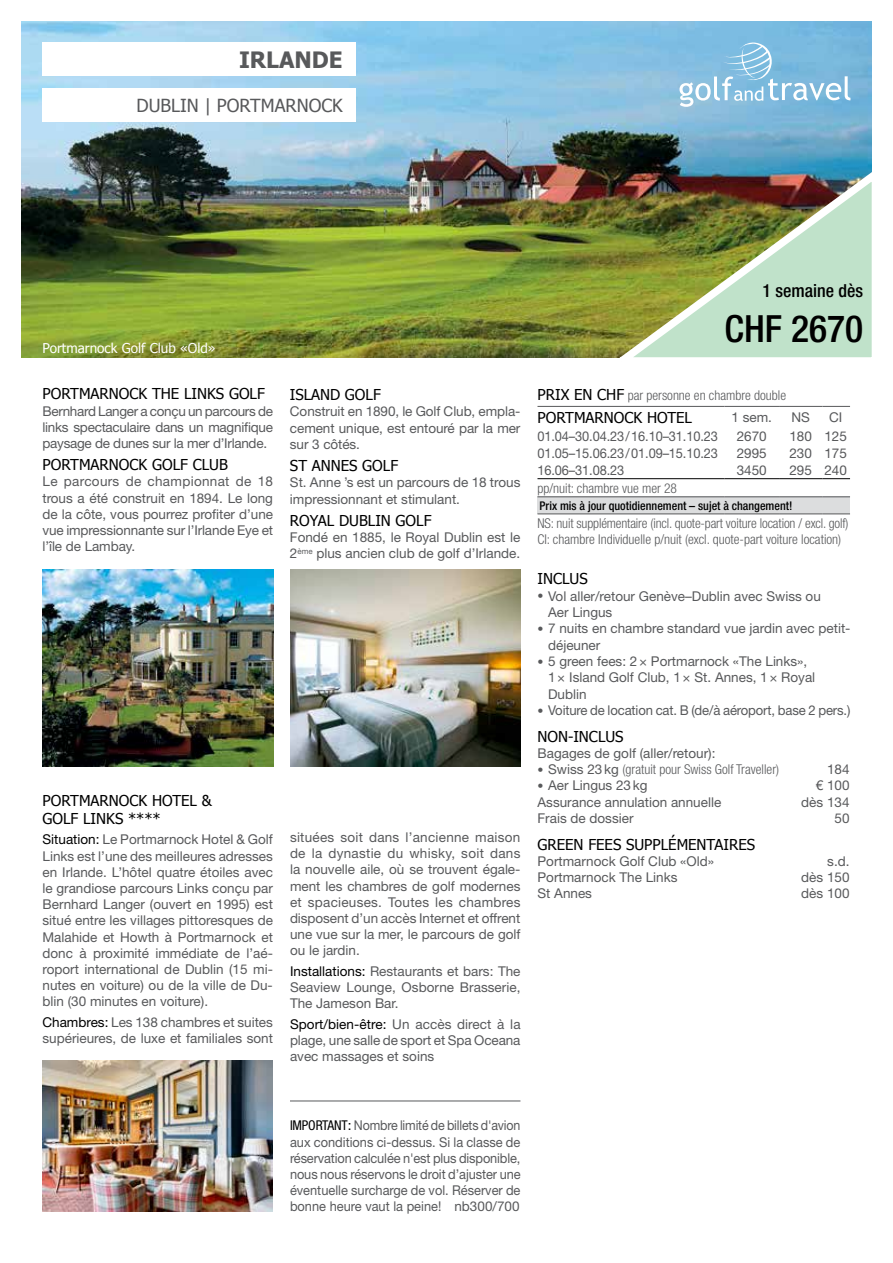
<style>
.page{position:relative;width:893px;height:1263px;background:#fff}
.page>*{position:absolute;margin:0;border:0;box-sizing:border-box;transform-origin:0 0}
.t1{font:500 condensed 37.5px "Helvetica Neue LT Pro";color:#000}
.t2{font:700 22.5px "Tahoma";color:#58595b}
.t3{font:18px "Tahoma";color:#58595b}
.t4{font:500 condensed 18px "Helvetica Neue LT Pro";color:#000}
.t5{font:15px/18px "Tahoma";color:#000}
.t6{font:13.5px/16.2px "Helvetica Neue LT Pro";color:#58595b;text-align:justify}
.t7{font:300 condensed 13.5px/16.4px "Helvetica Neue LT Pro";color:#58595b}
.t8{font:13.5px/16.2px "Helvetica Neue LT Pro";color:#58595b;text-align:justify;scale:.92 1}
.t9{font:13.5px "Helvetica Neue LT Pro";color:#58595b;scale:.95 1}
.t10{font:13.5px "Tahoma";color:#fff}
.t11{font:500 condensed 12px "Helvetica Neue LT Pro";color:#000}
.s1{color:#000}
.s2{font-family:"Tahoma";font-weight:400;font-stretch:normal;font-size:15px;color:#000}
.s3{font-size:12px}
.s4{font-weight:400;font-stretch:normal;font-size:12px}
.s5{font-weight:400;font-stretch:normal}
.s6{font-stretch:condensed;color:#000}
</style>
<div class="page">
<img style="left:21px;top:21px;width:851px;height:336px">
<img style="left:611px;top:159px;width:261px;height:199px">
<svg style="left:679px;top:43px;width:171px;height:63px;background:#8fc3e2"></svg>
<img style="left:43px;top:570px;width:230px;height:197px">
<img style="left:43px;top:1060px;width:230px;height:151px">
<img style="left:290px;top:570px;width:230px;height:197px">
<hr style="left:290px;top:1100px;width:230px;height:1px;background:#58595b">
<div style="left:43px;top:43px;width:313px;height:33px;background:#fff"></div>
<div style="left:43px;top:89px;width:313px;height:33px;background:#fff"></div>
<div style="left:537px;top:497px;width:313px;height:17px;background:#dcddde"></div>
<hr style="left:537px;top:478px;width:188px;height:1px;background:#000">
<hr style="left:725px;top:478px;width:55px;height:1px;background:#000">
<hr style="left:780px;top:478px;width:42px;height:1px;background:#000">
<svg style="left:822px;top:478px;width:28px;height:1px"></svg>
<hr style="left:537px;top:497px;width:188px;height:1px;background:#58595b">
<hr style="left:725px;top:497px;width:55px;height:1px;background:#58595b">
<hr style="left:780px;top:497px;width:42px;height:1px;background:#58595b">
<svg style="left:822px;top:497px;width:28px;height:1px"></svg>
<hr style="left:537px;top:514px;width:188px;height:1px;background:#58595b">
<hr style="left:725px;top:514px;width:55px;height:1px;background:#58595b">
<hr style="left:780px;top:514px;width:42px;height:1px;background:#58595b">
<svg style="left:822px;top:514px;width:28px;height:1px"></svg>
<hr style="left:537px;top:406px;width:188px;height:1px;background:#58595b">
<hr style="left:725px;top:406px;width:55px;height:1px;background:#58595b">
<hr style="left:780px;top:406px;width:42px;height:1px;background:#58595b">
<svg style="left:822px;top:406px;width:28px;height:1px"></svg>
<h2 class="t2" style="left:239px;top:44px;width:105px">IRLANDE</h2>
<h3 class="t3" style="left:136px;top:94px;width:208px">DUBLIN | PORTMARNOCK</h3>
<p class="t10" style="left:43px;top:339px;width:175px">Portmarnock Golf Club «Old»</p>
<p class="t5" style="left:43px;top:384px;width:224px">PORTMARNOCK THE LINKS GOLF</p>
<p class="t6" style="left:43px;top:402px;width:232px">Bernhard Langer a conçu un parcours de links spectaculaire dans un magnifique paysage de dunes sur la mer d’Irlande.</p>
<p class="t5" style="left:43px;top:455px;width:187px">PORTMARNOCK GOLF CLUB</p>
<p class="t6" style="left:43px;top:473px;width:232px">Le parcours de championnat de 18 trous a été construit en 1894. Le long de la côte, vous pourrez profiter d’une vue impressionnante sur l’Irlande Eye et l’île de Lambay.</p>
<p class="t5" style="left:43px;top:791px;width:171px">PORTMARNOCK HOTEL &amp;<br>GOLF LINKS ****</p>
<p class="t6" style="left:43px;top:831px;width:232px"><span class="s1">Situation:</span> Le Portmarnock Hotel &amp; Golf Links est l’une des meilleures adresses en Irlande. L’hôtel quatre étoiles avec le grandiose parcours Links conçu par Bernhard Langer (ouvert en 1995) est situé entre les villages pittoresques de Malahide et Howth à Portmarnock et donc à proximité immédiate de l’aé&shy;roport international de Dublin (15 mi&shy;nutes en voiture) ou de la ville de Du&shy;blin (30 minutes en voiture).</p>
<p class="t6" style="left:43px;top:1014px;width:232px"><span class="s1">Chambres:</span> Les 138 chambres et suites supérieures, de luxe et familiales sont</p>
<h3 class="t4" style="left:763px;top:280px;width:102px">1 semaine dès</h3>
<h1 class="t1" style="left:724px;top:307px;width:140px">CHF 2670</h1>
<p class="t5" style="left:290px;top:385px;width:92px">ISLAND GOLF</p>
<p class="t6" style="left:290px;top:403px;width:232px">Construit en 1890, le Golf Club, empla&shy;cement unique, est entouré par la mer sur 3 côtés.</p>
<p class="t5" style="left:290px;top:456px;width:110px">ST ANNES GOLF</p>
<p class="t6" style="left:290px;top:474px;width:232px">St. Anne ’s est un parcours de 18 trous impressionnant et stimulant.</p>
<p class="t5" style="left:290px;top:511px;width:143px">ROYAL DUBLIN GOLF</p>
<p class="t6" style="left:290px;top:529px;width:232px">Fondé en 1885, le Royal Dublin est le<br>2<sup>ème</sup> plus ancien club de golf d’Irlande.</p>
<p class="t6" style="left:290px;top:829px;width:232px">situées soit dans l’ancienne maison de la dynastie du whisky, soit dans la nouvelle aile, où se trouvent égale&shy;ment les chambres de golf modernes et spacieuses. Toutes les chambres disposent d’un accès Internet et offrent une vue sur la mer, le parcours de golf ou le jardin.</p>
<p class="t6" style="left:290px;top:963px;width:232px"><span class="s1">Installations:</span> Restaurants et bars: The Seaview Lounge, Osborne Brasserie, The Jameson Bar.</p>
<p class="t6" style="left:290px;top:1015px;width:232px"><span class="s1">Sport/bien-être:</span> Un accès direct à la plage, une salle de sport et Spa Oceana avec massages et soins</p>
<p class="t7" style="left:537px;top:387px;width:250px"><span class="s2">PRIX EN CHF</span> par personne en chambre double</p>
<p class="t5" style="left:537px;top:408px;width:156px">PORTMARNOCK HOTEL</p>
<p class="t6" style="left:731px;top:409px;width:42px">1 sem.</p>
<p class="t6" style="left:791px;top:409px;width:20px">NS</p>
<p class="t6" style="left:829px;top:409px;width:15px">CI</p>
<p class="t9" style="left:537px;top:428px;width:191px">01.04–30.04.23 / 16.10–31.10.23</p>
<p class="t6" style="left:737px;top:428px;width:32px">2670</p>
<p class="t6" style="left:789px;top:428px;width:59px">180 125</p>
<p class="t9" style="left:537px;top:445px;width:191px">01.05–15.06.23 / 01.09–15.10.23</p>
<p class="t6" style="left:737px;top:445px;width:32px">2995</p>
<p class="t6" style="left:789px;top:445px;width:59px">230 175</p>
<p class="t9" style="left:537px;top:462px;width:93px">16.06–31.08.23</p>
<p class="t6" style="left:737px;top:462px;width:32px">3450</p>
<p class="t6" style="left:789px;top:462px;width:59px">295 240</p>
<p class="t7" style="left:537px;top:480px;width:141px">pp/nuit: chambre vue mer 28</p>
<p class="t11" style="left:540px;top:498px;width:254px">Prix mis à jour quotidiennement – sujet à changement!</p>
<p class="t7" style="left:537px;top:515px;width:312px">NS: nuit supplémentaire (incl. quote-part voiture location / excl. golf)<br>CI: chambre Individuelle p/nuit (excl. quote-part voiture location)</p>
<p class="t5" style="left:537px;top:569px;width:52px">INCLUS</p>
<p class="t6" style="left:548px;top:587px;width:274px;text-indent:-11px"><span class="s3">•</span> Vol aller/retour Genève–Dublin avec Swiss ou<br>Aer Lingus</p>
<p class="t6" style="left:548px;top:620px;width:304px;text-indent:-11px"><span class="s3">•</span> 7 nuits en chambre standard vue jardin avec petit&shy;déjeuner</p>
<p class="t6" style="left:548px;top:653px;width:269px;text-align:left;text-indent:-11px"><span class="s3">•</span> 5 green fees: 2 × Portmarnock «The Links»,<br>1 × Island Golf Club, 1 × St. Annes, 1 × Royal<br>Dublin</p>
<p class="t6" style="left:537px;top:702px;width:314px"><span class="s3">•</span> Voiture de location cat. B (de/à aéroport, base 2 pers.)</p>
<p class="t5" style="left:537px;top:726px;width:88px">NON-INCLUS</p>
<p class="t6" style="left:537px;top:744px;width:179px">Bagages de golf (aller/retour):</p>
<p class="t7" style="left:537px;top:761px;width:243px"><span class="s4">•</span> <span class="s5">Swiss 23 kg</span> (gratuit pour Swiss Golf Traveller)</p>
<p class="t6" style="left:827px;top:761px;width:24px">184</p>
<p class="t6" style="left:537px;top:777px;width:112px"><span class="s3">•</span> Aer Lingus 23 kg</p>
<p class="t6" style="left:816px;top:777px;width:35px">€ 100</p>
<p class="t6" style="left:537px;top:793px;width:185px">Assurance annulation annuelle</p>
<p class="t6" style="left:801px;top:793px;width:50px">dès 134</p>
<p class="t6" style="left:537px;top:810px;width:97px">Frais de dossier</p>
<p class="t6" style="left:834px;top:810px;width:17px">50</p>
<p class="t5" style="left:537px;top:834px;width:219px">GREEN FEES SUPPLÉMENTAIRES</p>
<p class="t6" style="left:537px;top:852px;width:178px">Portmarnock Golf Club «Old»</p>
<p class="t6" style="left:827px;top:852px;width:24px">s.d.</p>
<p class="t6" style="left:537px;top:869px;width:142px">Portmarnock The Links</p>
<p class="t6" style="left:801px;top:869px;width:50px">dès 150</p>
<p class="t6" style="left:537px;top:885px;width:56px">St Annes</p>
<p class="t6" style="left:801px;top:885px;width:50px">dès 100</p>
<p class="t8" style="left:290px;top:1117px;width:252px"><span class="s6">IMPORTANT</span><span class="s1">:</span> Nombre limité de billets d'avion aux conditions ci-dessus. Si la classe de réservation calculée n'est plus disponible, nous nous réservons le droit d’ajuster une éventuelle surcharge de vol. Réserver de bonne heure vaut la peine! nb300/700</p>
</div>
